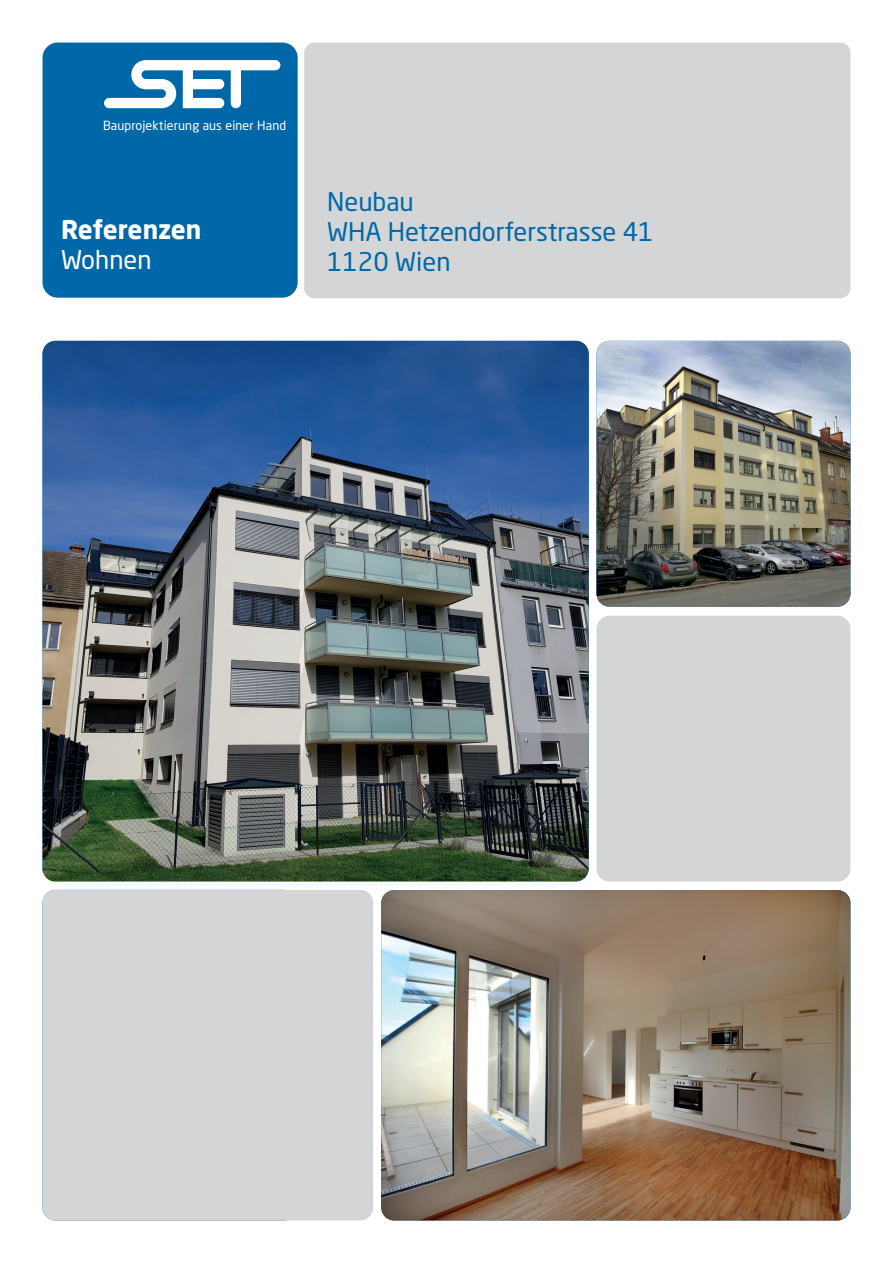
<style>
.page{position:relative;width:893px;height:1263px;background:#fff}
.page>*{position:absolute;margin:0;border:0;box-sizing:border-box;transform-origin:0 0}
.t1{font:25.5px/30px "Neo Sans Pro";color:#0068a8}
.t2{font:700 25.5px "Neo Sans Pro";letter-spacing:-.015em;color:#fff}
.t3{font:25.5px "Neo Sans Pro";color:#fff}
.t4{font:12.45px "Neo Sans Pro";letter-spacing:.01em;color:#fff}
</style>
<div class="page">
<img style="left:43px;top:341px;width:546px;height:540px">
<img style="left:381px;top:890px;width:469px;height:330px">
<img style="left:596px;top:341px;width:254px;height:266px">
<div style="left:596px;top:616px;width:254px;height:265px;background:#d4d5d7;border-radius:13px"></div>
<div style="left:43px;top:890px;width:330px;height:330px;background:#d4d5d7;border-radius:13px"></div>
<div style="left:43px;top:43px;width:255px;height:255px;background:#0068a8;border-radius:15px"></div>
<svg style="left:104px;top:60px;width:176px;height:48px"></svg>
<div style="left:304px;top:43px;width:546px;height:255px;background:#d4d5d7;border-radius:10px"></div>
<p class="t4" style="left:103px;top:118px;width:185px">Bauprojektierung aus einer Hand</p>
<p class="t2" style="left:61px;top:213px;width:142px">Referenzen</p>
<p class="t3" style="left:61px;top:244px;width:92px">Wohnen</p>
<p class="t1" style="left:327px;top:186px;width:328px">Neubau<br>WHA Hetzendorferstrasse 41<br>1120 Wien</p>
</div>
